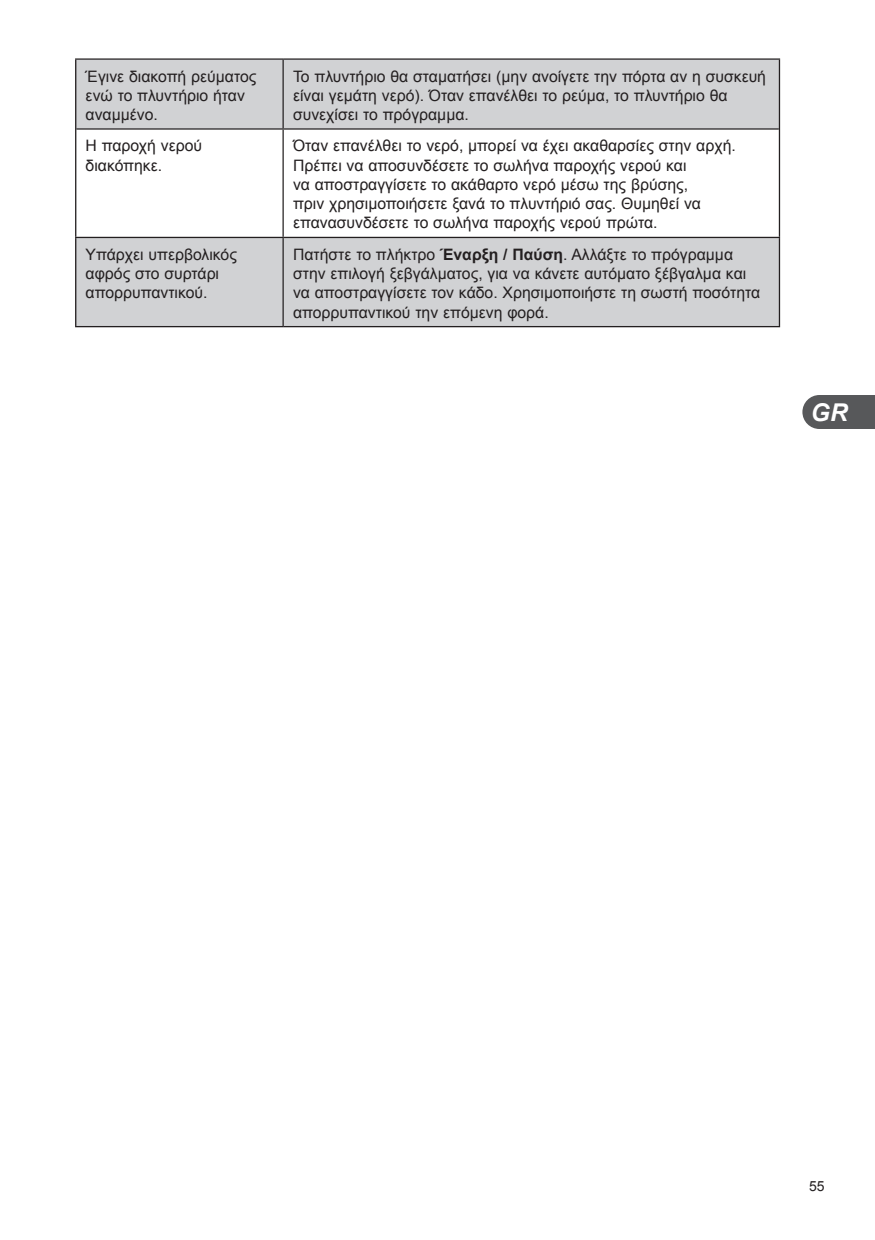
<style>
.page{position:relative;width:875px;height:1240px;background:#fff}
.page>*{position:absolute;margin:0;border:0;box-sizing:border-box;transform-origin:0 0}
.t1{font:italic 700 24.5px "Arial";color:#fff}
.t2{font:15.75px/19.2px "Arial";color:#231f20}
.t3{font:14px "Arial";color:#231f20}
.s1{font-weight:700}
</style>
<div class="page">
<div style="left:802px;top:395px;width:72px;height:34px;background:#57585a"></div>
<svg style="left:76px;top:60px;width:702px;height:266px;fill:#d1d2d4"></svg>
<hr style="left:75px;top:60px;width:1px;height:69px;background:#231f20">
<hr style="left:75px;top:58px;width:208px;height:2px;background:#231f20">
<hr style="left:282px;top:60px;width:2px;height:68px;background:#231f20">
<hr style="left:778px;top:60px;width:1px;height:69px;background:#231f20">
<hr style="left:283px;top:58px;width:497px;height:2px;background:#231f20">
<hr style="left:75px;top:129px;width:1px;height:108px;background:#231f20">
<hr style="left:76px;top:128px;width:207px;height:2px;background:#231f20">
<hr style="left:282px;top:130px;width:2px;height:107px;background:#231f20">
<hr style="left:778px;top:129px;width:1px;height:108px;background:#231f20">
<hr style="left:283px;top:128px;width:495px;height:2px;background:#231f20">
<hr style="left:75px;top:238px;width:1px;height:88px;background:#231f20">
<hr style="left:75px;top:237px;width:208px;height:1px;background:#231f20">
<hr style="left:75px;top:326px;width:208px;height:1px;background:#231f20">
<hr style="left:282px;top:238px;width:2px;height:88px;background:#231f20">
<hr style="left:778px;top:238px;width:1px;height:88px;background:#231f20">
<hr style="left:283px;top:237px;width:497px;height:1px;background:#231f20">
<hr style="left:283px;top:326px;width:497px;height:1px;background:#231f20">
<p class="t2" style="left:86px;top:66px;width:172px">Έγινε διακοπή ρεύματος ενώ το πλυντήριο ήταν αναμμένο.</p>
<p class="t2" style="left:293px;top:66px;width:474px">Το πλυντήριο θα σταματήσει (μην ανοίγετε την πόρτα αν η συσκευή είναι γεμάτη νερό). Όταν επανέλθει το ρεύμα, το πλυντήριο θα συνεχίσει το πρόγραμμα.</p>
<p class="t2" style="left:86px;top:136px;width:118px">Η παροχή νερού διακόπηκε.</p>
<p class="t2" style="left:293px;top:136px;width:444px">Όταν επανέλθει το νερό, μπορεί να έχει ακαθαρσίες στην αρχή.<br>Πρέπει να αποσυνδέσετε το σωλήνα παροχής νερού και<br>να αποστραγγίσετε το ακάθαρτο νερό μέσω της βρύσης,<br>πριν χρησιμοποιήσετε ξανά το πλυντήριό σας. Θυμηθεί να επανασυνδέσετε το σωλήνα παροχής νερού πρώτα.</p>
<p class="t2" style="left:86px;top:245px;width:153px">Υπάρχει υπερβολικός αφρός στο συρτάρι απορρυπαντικού.</p>
<p class="t2" style="left:293px;top:245px;width:468px">Πατήστε το πλήκτρο <span class="s1">Έναρξη / Παύση</span>. Αλλάξτε το πρόγραμμα στην επιλογή ξεβγάλματος, για να κάνετε αυτόματο ξέβγαλμα και να αποστραγγίσετε τον κάδο. Χρησιμοποιήστε τη σωστή ποσότητα απορρυπαντικού την επόμενη φορά.</p>
<h1 class="t1" style="left:810px;top:396px;width:38px">GR</h1>
<p class="t3" style="left:809px;top:1176px;width:17px">55</p>
</div>
